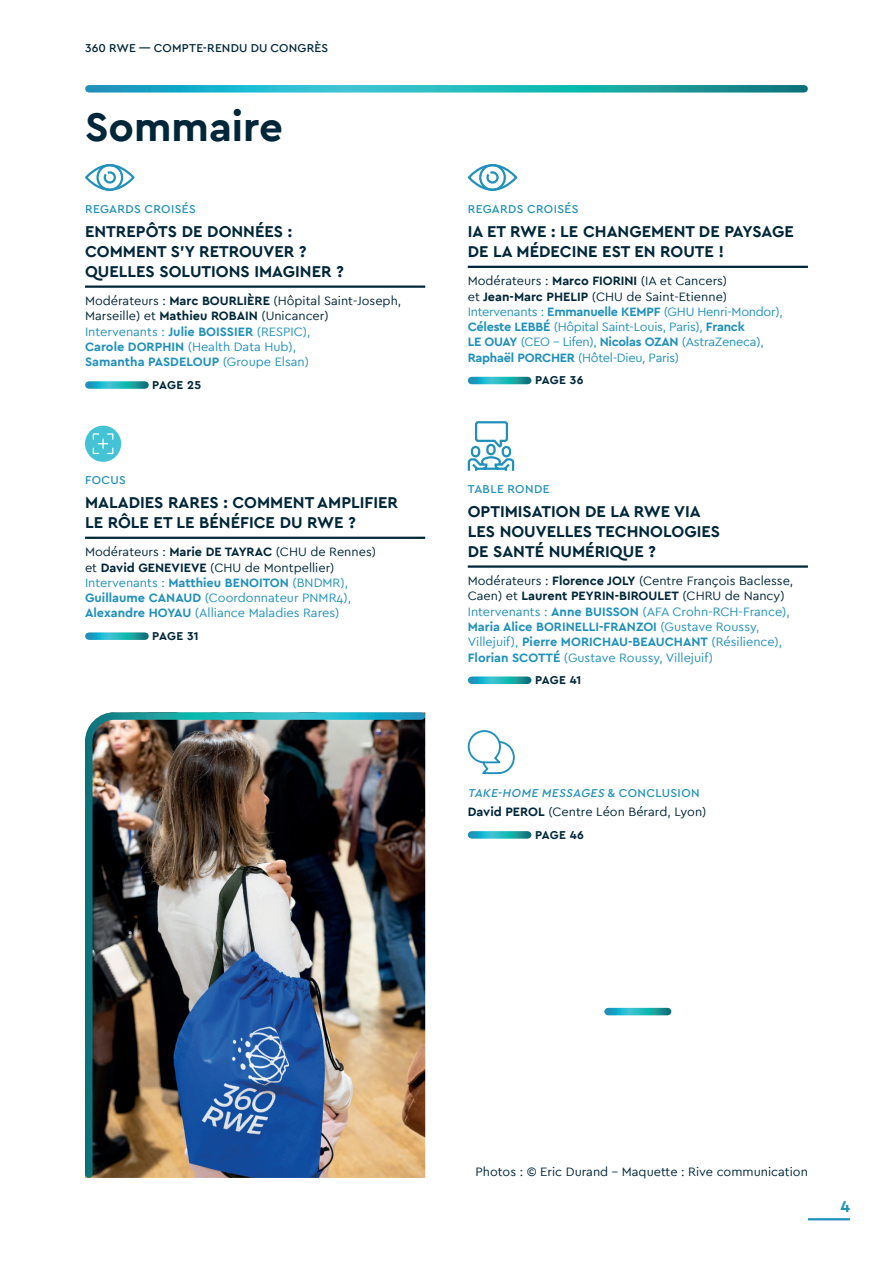
<style>
.page{position:relative;width:893px;height:1263px;background:#fff}
.page>*{position:absolute;margin:0;border:0;box-sizing:border-box;transform-origin:0 0}
.t1{font:700 42px "Cera";color:#002739}
.t2{font:700 16.5px/19.8px "Cera";color:#002739}
.t3{font:700 16.5px "Cera";color:#2191bb}
.t4{font:12.75px/15.3px "Cera";color:#2191bb}
.t5{font:12.75px/15.3px "Cera";color:#002739}
.t6{font:12.75px/15.3px "Cera";letter-spacing:-.02em;color:#2191bb}
.t7{font:500 12px "Cera";letter-spacing:.03em;color:#2191bb}
.t8{font:700 12px "Cera";color:#002739}
.t9{font:500 12px "Cera";letter-spacing:.015em;color:#002739}
.t10{font:italic 500 12px "Cera";color:#2191bb}
.s1{font-weight:700}
.s2{color:#2191bb}
.s3{font-weight:700;color:#2191bb}
.s4{color:#002739}
.s5{font-weight:700;color:#002739}
.s6{font-style:normal}
</style>
<div class="page">
<hr style="left:808px;top:1218px;width:42px;height:2px;background:#2191bb">
<hr style="left:85px;top:285px;width:340px;height:3px;background:#002739">
<hr style="left:85px;top:537px;width:340px;height:2px;background:#002739">
<svg style="left:103px;top:171px;width:13px;height:13px"></svg>
<div style="left:96px;top:164px;width:27px;height:27px;border:2px solid #2191bb;border-radius:50%"></div>
<div style="left:85px;top:164px;width:50px;height:27px;border:2px solid #2191bb;border-radius:50%"></div>
<svg style="left:89px;top:381px;width:56px;height:8px"></svg>
<svg style="left:85px;top:426px;width:36px;height:36px"></svg>
<svg style="left:89px;top:632px;width:56px;height:8px"></svg>
<svg style="left:89px;top:85px;width:715px;height:8px;background:#2cb0ba"></svg>
<hr style="left:468px;top:266px;width:340px;height:2px;background:#002739">
<hr style="left:468px;top:565px;width:340px;height:3px;background:#002739">
<svg style="left:486px;top:171px;width:13px;height:13px"></svg>
<div style="left:479px;top:164px;width:27px;height:27px;border:2px solid #2191bb;border-radius:50%"></div>
<div style="left:468px;top:164px;width:49px;height:27px;border:2px solid #2191bb;border-radius:50%"></div>
<svg style="left:471px;top:377px;width:57px;height:7px"></svg>
<svg style="left:467px;top:421px;width:48px;height:50px"></svg>
<svg style="left:471px;top:676px;width:57px;height:8px"></svg>
<svg style="left:467px;top:730px;width:48px;height:45px"></svg>
<svg style="left:471px;top:831px;width:57px;height:8px"></svg>
<svg style="left:608px;top:1008px;width:60px;height:7px"></svg>
<img style="left:85px;top:712px;width:341px;height:466px">
<p class="t9" style="left:85px;top:40px;width:245px">360 RWE — COMPTE-RENDU DU CONGRÈS</p>
<h1 class="t1" style="left:85px;top:99px;width:199px">Sommaire</h1>
<p class="t7" style="left:85px;top:201px;width:112px">REGARDS CROISÉS</p>
<p class="t2" style="left:85px;top:221px;width:260px">ENTREPÔTS DE DONNÉES :<br>COMMENT S’Y RETROUVER ?<br>QUELLES SOLUTIONS IMAGINER ?</p>
<p class="t5" style="left:85px;top:293px;width:318px">Modérateurs : <span class="s1">Marc BOURLIÈRE</span> (Hôpital Saint-Joseph, Marseille) et <span class="s1">Mathieu ROBAIN</span> (Unicancer)<br><span class="s2">Intervenants :</span> <span class="s3">Julie BOISSIER</span> <span class="s2">(RESPIC),<br></span><span class="s3">Carole DORPHIN</span> <span class="s2">(Health Data Hub),<br></span><span class="s3">Samantha PASDELOUP</span> <span class="s2">(Groupe Elsan)</span></p>
<p class="t8" style="left:152px;top:377px;width:50px">PAGE 25</p>
<p class="t7" style="left:85px;top:472px;width:42px">FOCUS</p>
<p class="t2" style="left:85px;top:492px;width:315px">MALADIES RARES : COMMENT AMPLIFIER<br>LE RÔLE ET LE BÉNÉFICE DU RWE ?</p>
<p class="t4" style="left:85px;top:544px;width:292px"><span class="s4">Modérateurs :</span> <span class="s5">Marie DE TAYRAC</span> <span class="s4">(CHU de Rennes) et</span> <span class="s5">David GENEVIEVE</span> <span class="s4">(CHU de Montpellier)<br></span>Intervenants : <span class="s1">Matthieu BENOITON</span> (BNDMR), <span class="s1">Guillaume CANAUD</span> (Coordonnateur PNMR4), <span class="s1">Alexandre HOYAU</span> (Alliance Maladies Rares)</p>
<p class="t8" style="left:152px;top:628px;width:48px">PAGE 31</p>
<p class="t7" style="left:468px;top:201px;width:112px">REGARDS CROISÉS</p>
<p class="t2" style="left:468px;top:221px;width:328px">IA ET RWE : LE CHANGEMENT DE PAYSAGE<br>DE LA MÉDECINE EST EN ROUTE !</p>
<p class="t6" style="left:468px;top:273px;width:317px"><span class="s4">Modérateurs :</span> <span class="s5">Marco FIORINI</span> <span class="s4">(IA et Cancers)<br>et</span> <span class="s5">Jean-Marc PHELIP</span> <span class="s4">(CHU de Saint-Etienne)<br></span>Intervenants : <span class="s1">Emmanuelle KEMPF</span> (GHU Henri-Mondor), <span class="s1">Céleste LEBBÉ</span> (Hôpital Saint-Louis, Paris), <span class="s1">Franck<br>LE OUAY</span> (CEO – Lifen), <span class="s1">Nicolas OZAN</span> (AstraZeneca), <span class="s1">Raphaël PORCHER</span> (Hôtel-Dieu, Paris)</p>
<p class="t8" style="left:535px;top:372px;width:50px">PAGE 36</p>
<p class="t7" style="left:468px;top:481px;width:83px">TABLE RONDE</p>
<p class="t2" style="left:468px;top:501px;width:254px">OPTIMISATION DE LA RWE VIA<br>LES NOUVELLES TECHNOLOGIES<br>DE SANTÉ NUMÉRIQUE ?</p>
<p class="t4" style="left:468px;top:572px;width:327px"><span class="s4">Modérateurs :</span> <span class="s5">Florence JOLY</span> <span class="s4">(Centre François Baclesse, Caen) et</span> <span class="s5">Laurent PEYRIN-BIROULET</span> <span class="s4">(CHRU de Nancy)<br></span>Intervenants : <span class="s1">Anne BUISSON</span> (AFA Crohn-RCH-France), <span class="s1">Maria Alice BORINELLI-FRANZOI</span> (Gustave Roussy, Villejuif), <span class="s1">Pierre MORICHAU-BEAUCHANT</span> (Résilience), <span class="s1">Florian SCOTTÉ</span> (Gustave Roussy, Villejuif)</p>
<p class="t8" style="left:535px;top:672px;width:48px">PAGE 41</p>
<p class="t10" style="left:468px;top:785px;width:233px">TAKE-HOME MESSAGES <span class="s6">&amp; C O N C L U S I O N</span></p>
<p class="t5" style="left:468px;top:804px;width:240px"><span class="s1">David PEROL</span> (Centre Léon Bérard, Lyon)</p>
<p class="t8" style="left:535px;top:827px;width:50px">PAGE 46</p>
<p class="t5" style="left:476px;top:1163px;width:334px">Photos : © Eric Durand – Maquette : Rive communication</p>
<p class="t3" style="left:840px;top:1193px;width:11px">4</p>
</div>
